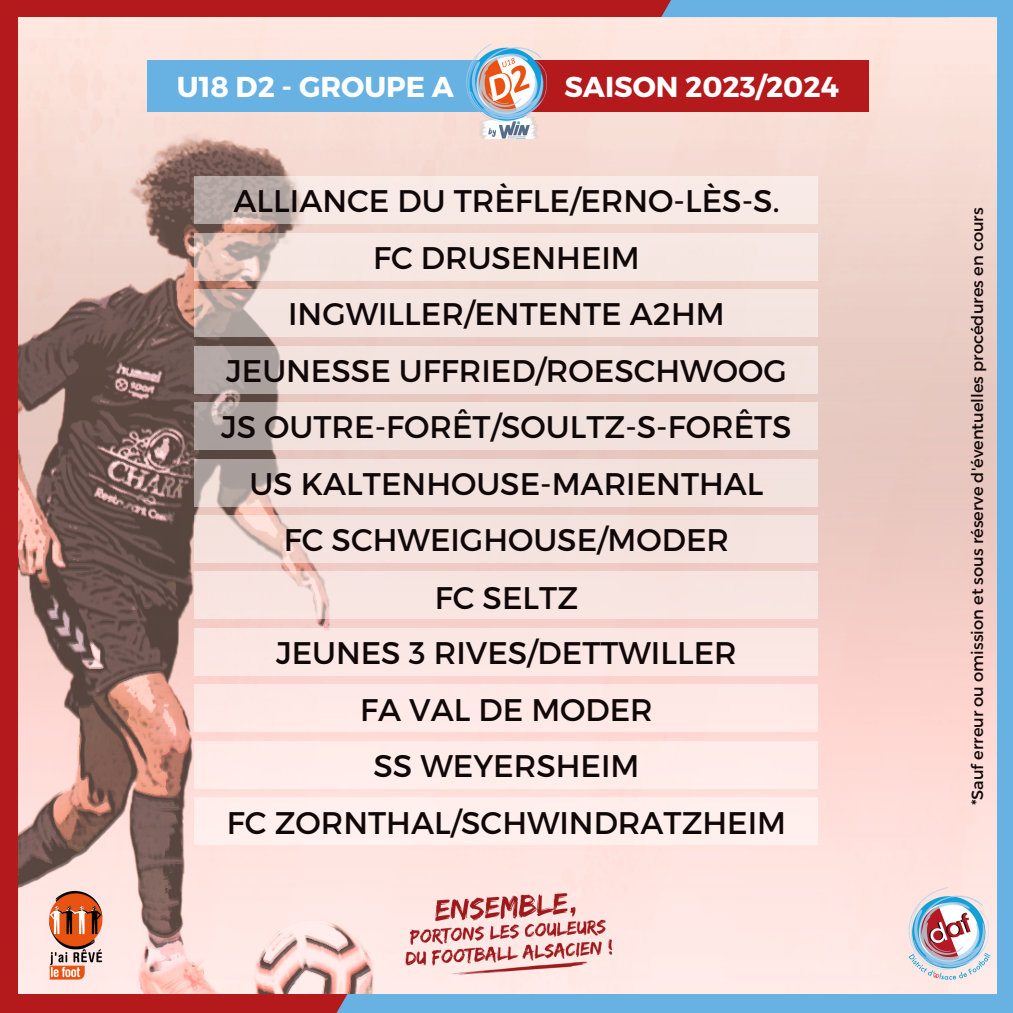
<style>
.page{position:relative;width:1013px;height:1013px;background:#fff}
.page>*{position:absolute;margin:0;border:0;box-sizing:border-box;transform-origin:0 0}
.t1{font:31.25px "Montserrat";color:#100808}
.t2{font:700 28.75px "Montserrat";color:#fff}
.t3{font:16.25px "Montserrat";color:#100808}
</style>
<div class="page">
<img style="left:19px;top:17px;width:978px;height:977px">
<div style="left:997px;top:0;width:15px;height:1012px;background:#67b2e3"></div>
<div style="left:171px;top:994px;width:841px;height:18px;background:#67b2e3"></div>
<div style="left:0;top:0;width:892px;height:17px;background:#b4191c"></div>
<div style="left:661px;top:0;width:287px;height:17px;background:#67b2e3"></div>
<div style="left:895px;top:0;width:117px;height:17px;background:#67b2e3"></div>
<div style="left:0;top:0;width:18px;height:1012px;background:#b4191c"></div>
<div style="left:181px;top:994px;width:166px;height:18px;background:#b4191c"></div>
<div style="left:0;top:994px;width:275px;height:18px;background:#b4191c"></div>
<svg style="left:194px;top:176px;width:624px;height:47px;fill:#f8eae5"></svg>
<svg style="left:194px;top:233px;width:624px;height:47px;fill:#f6e7e2"></svg>
<svg style="left:194px;top:289px;width:624px;height:47px;fill:#f4e4e0"></svg>
<svg style="left:194px;top:346px;width:624px;height:47px;fill:#f3e3de"></svg>
<svg style="left:194px;top:402px;width:624px;height:47px;fill:#f2e2dd"></svg>
<svg style="left:194px;top:459px;width:624px;height:47px;fill:#f3e2de"></svg>
<div style="left:194px;top:515px;width:624px;height:47px;background:#f5e3df"></div>
<div style="left:194px;top:572px;width:624px;height:47px;background:#f8e5e1"></div>
<div style="left:194px;top:628px;width:624px;height:47px;background:#fbe7e4"></div>
<div style="left:194px;top:685px;width:624px;height:47px;background:#ffe9e7"></div>
<div style="left:194px;top:741px;width:624px;height:47px;background:#ffecea"></div>
<div style="left:194px;top:797px;width:624px;height:48px;background:#ffefed"></div>
<img style="left:907px;top:886px;width:83px;height:96px">
<img style="left:392px;top:888px;width:221px;height:91px">
<img style="left:44px;top:887px;width:63px;height:95px">
<div style="left:147px;top:61px;width:356px;height:51px;background:#67b2e3"></div>
<div style="left:506px;top:61px;width:363px;height:51px;background:#b4191c"></div>
<img style="left:459px;top:44px;width:94px;height:95px">
<p class="t2" style="left:177px;top:68px;width:278px">U18 D2 - GROUPE A</p>
<p class="t2" style="left:564px;top:68px;width:276px">SAISON 2023/2024</p>
<p class="t1" style="left:233px;top:181px;width:547px">ALLIANCE DU TRÈFLE/ERNO-LÈS-S.</p>
<p class="t1" style="left:373px;top:237px;width:268px">FC DRUSENHEIM</p>
<p class="t1" style="left:288px;top:294px;width:438px">INGWILLER/ENTENTE A2HM</p>
<p class="t1" style="left:226px;top:350px;width:562px">JEUNESSE UFFRIED/ROESCHWOOG</p>
<p class="t1" style="left:221px;top:406px;width:572px">JS OUTRE-FORÊT/SOULTZ-S-FORÊTS</p>
<p class="t1" style="left:249px;top:463px;width:515px">US KALTENHOUSE-MARIENTHAL</p>
<p class="t1" style="left:284px;top:519px;width:447px">FC SCHWEIGHOUSE/MODER</p>
<p class="t1" style="left:435px;top:577px;width:145px">FC SELTZ</p>
<p class="t1" style="left:276px;top:632px;width:462px">JEUNES 3 RIVES/DETTWILLER</p>
<p class="t1" style="left:360px;top:689px;width:294px">FA VAL DE MODER</p>
<p class="t1" style="left:373px;top:745px;width:267px">SS WEYERSHEIM</p>
<p class="t1" style="left:227px;top:802px;width:560px">FC ZORNTHAL/SCHWINDRATZHEIM</p>
<p class="t3" style="left:966px;top:805px;width:599px;rotate:-90deg">*Sauf erreur ou omission et sous réserve d'éventuelles procédures en cours</p>
</div>
